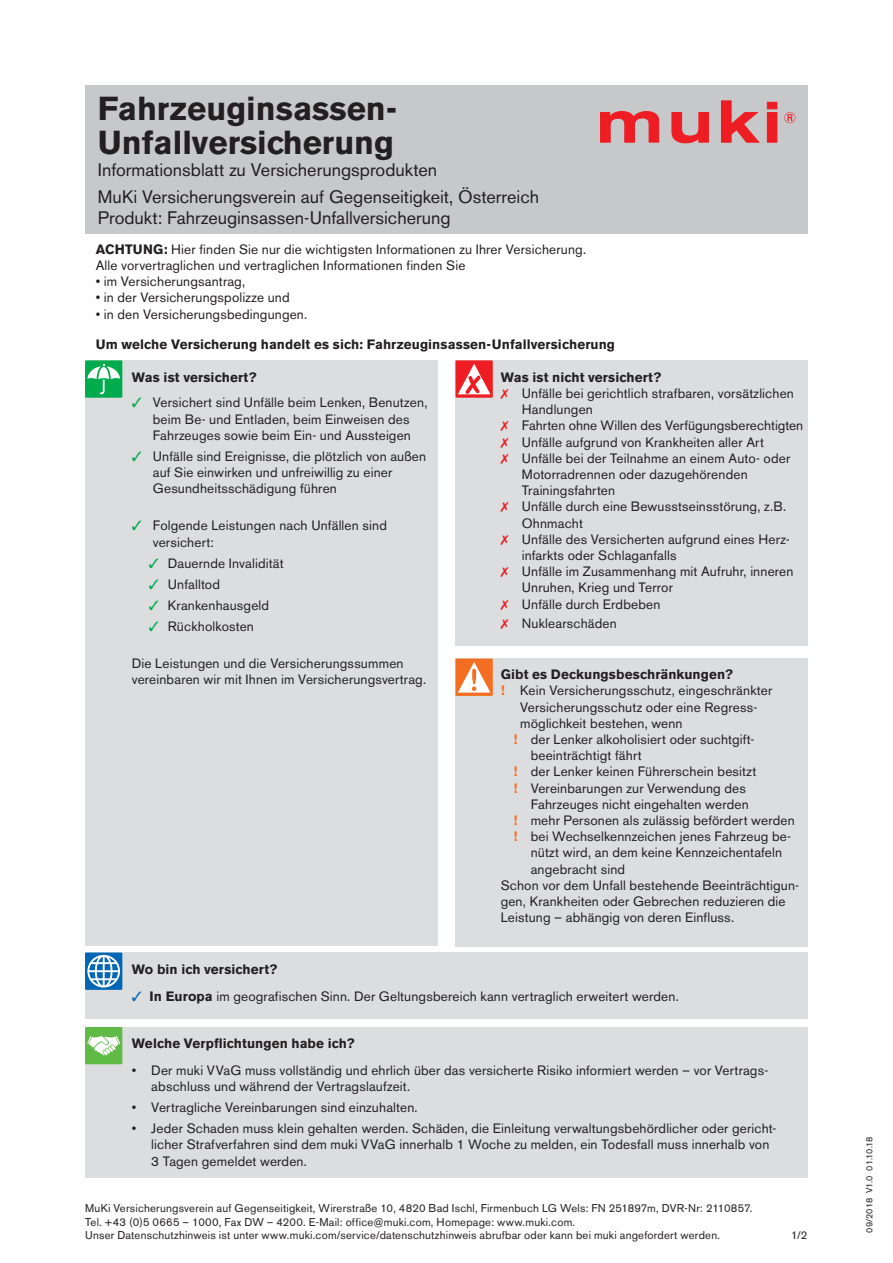
<style>
.page{position:relative;width:893px;height:1263px;background:#fff}
.page>*{position:absolute;margin:0;border:0;box-sizing:border-box;transform-origin:0 0}
.t1{font:700 33px/34.5px "Akzidenz Grotesk BE";color:#231f20}
.t2{font:18px/27px "Akzidenz Grotesk BE";color:#231f20}
.t3{font:13.5px/16.2px "Akzidenz Grotesk BE";letter-spacing:.01em;color:#231f20}
.t4{font:700 13.5px "Akzidenz Grotesk BE";letter-spacing:.01em;color:#231f20}
.t5{font:11.25px/13.5px "Akzidenz Grotesk BE";letter-spacing:.02em;color:#231f20}
.t6{font:9px "Akzidenz Grotesk BE";letter-spacing:-.01em;color:#231f20}
.s1{font-weight:700}
.s2{color:#00ab4d}
.s3{font-weight:700;color:#f36e21}
.s4{color:#0166b3}
</style>
<div class="page">
<div style="left:85px;top:85px;width:723px;height:149px;background:#c7c8ca"></div>
<div style="left:85px;top:360px;width:352px;height:586px;background:#dcdddf"></div>
<div style="left:455px;top:360px;width:353px;height:286px;background:#dcdddf"></div>
<div style="left:455px;top:658px;width:353px;height:288px;background:#dcdddf"></div>
<div style="left:85px;top:1027px;width:723px;height:151px;background:#dcdddf"></div>
<div style="left:85px;top:952px;width:723px;height:67px;background:#dcdddf"></div>
<div style="left:85px;top:360px;width:37px;height:38px;background:#00ab4d"></div>
<svg style="left:87px;top:364px;width:33px;height:30px"></svg>
<div style="left:455px;top:360px;width:38px;height:38px;background:#ee1d23"></div>
<svg style="left:458px;top:364px;width:32px;height:31px"></svg>
<div style="left:455px;top:659px;width:38px;height:37px;background:#f36e21"></div>
<svg style="left:458px;top:662px;width:32px;height:31px"></svg>
<div style="left:85px;top:952px;width:37px;height:38px;background:#0166b3"></div>
<svg style="left:87px;top:955px;width:33px;height:32px"></svg>
<div style="left:85px;top:1027px;width:37px;height:37px;background:#60bb46"></div>
<svg style="left:87px;top:1036px;width:33px;height:19px"></svg>
<svg style="left:600px;top:111px;width:60px;height:32px"></svg>
<svg style="left:671px;top:112px;width:38px;height:32px"></svg>
<svg style="left:721px;top:100px;width:39px;height:43px"></svg>
<svg style="left:766px;top:101px;width:12px;height:42px"></svg>
<svg style="left:784px;top:112px;width:11px;height:11px"></svg>
<h1 class="t1" style="left:98px;top:91px;width:301px">Fahrzeuginsassen-<br>Unfallversicherung</h1>
<h2 class="t2" style="left:98px;top:156px;width:443px">Informationsblatt zu Versicherungsprodukten<br>MuKi Versicherungsverein auf Gegenseitigkeit, Österreich</h2>
<h2 class="t2" style="left:98px;top:204px;width:354px">Produkt: Fahrzeuginsassen-Unfallversicherung</h2>
<p class="t3" style="left:96px;top:241px;width:492px"><span class="s1">ACHTUNG:</span> Hier finden Sie nur die wichtigsten Informationen zu Ihrer Versicherung.<br>Alle vorvertraglichen und vertraglichen Informationen finden Sie</p>
<p class="t3" style="left:96px;top:273px;width:151px">• im Versicherungsantrag,</p>
<p class="t3" style="left:96px;top:290px;width:196px">• in der Versicherungspolizze und</p>
<p class="t3" style="left:96px;top:306px;width:213px">• in den Versicherungsbedingungen.</p>
<p class="t4" style="left:96px;top:336px;width:521px">Um welche Versicherung handelt es sich: Fahrzeuginsassen-Unfallversicherung</p>
<p class="t4" style="left:132px;top:370px;width:126px">Was ist versichert?</p>
<p class="t3" style="left:132px;top:395px;width:297px;text-align:center"><span class="s2">✓</span> Versichert sind Unfälle beim Lenken, Benutzen, beim Be- und Entladen, beim Einweisen des<br>Fahrzeuges sowie beim Ein- und Aussteigen</p>
<p class="t3" style="left:153px;top:448px;width:275px;text-indent:-21px"><span class="s2">✓</span> Unfälle sind Ereignisse, die plötzlich von außen auf Sie einwirken und unfreiwillig zu einer<br>Gesundheitsschädigung führen</p>
<p class="t3" style="left:153px;top:518px;width:236px;text-indent:-21px"><span class="s2">✓</span> Folgende Leistungen nach Unfällen sind versichert:</p>
<p class="t3" style="left:149px;top:555px;width:136px"><span class="s2">✓</span> Dauernde Invalidität</p>
<p class="t3" style="left:149px;top:576px;width:73px"><span class="s2">✓</span> Unfalltod</p>
<p class="t3" style="left:149px;top:597px;width:122px"><span class="s2">✓</span> Krankenhausgeld</p>
<p class="t3" style="left:149px;top:618px;width:107px"><span class="s2">✓</span> Rückholkosten</p>
<p class="t3" style="left:132px;top:655px;width:296px">Die Leistungen und die Versicherungssummen vereinbaren wir mit Ihnen im Versicherungsvertrag.</p>
<p class="t4" style="left:501px;top:369px;width:162px">Was ist nicht versichert?</p>
<p class="t3" style="left:522px;top:385px;width:283px">Unfälle bei gerichtlich strafbaren, vorsätzlichen Handlungen<br>Fahrten ohne Willen des Verfügungsberechtigten Unfälle aufgrund von Krankheiten aller Art Unfälle bei der Teilnahme an einem Auto- oder Motorradrennen oder dazugehörenden Trainingsfahrten<br>Unfälle durch eine Bewusstseinsstörung, z.B.<br>Ohnmacht<br>Unfälle des Versicherten aufgrund eines Herz&shy;infarkts oder Schlaganfalls<br>Unfälle im Zusammenhang mit Aufruhr, inneren Unruhen, Krieg und Terror<br>Unfälle durch Erdbeben</p>
<p class="t3" style="left:522px;top:615px;width:97px">Nuklearschäden</p>
<p class="t4" style="left:501px;top:667px;width:234px">Gibt es Deckungsbeschränkungen?</p>
<p class="t3" style="left:501px;top:683px;width:273px"><span class="s3">!</span> Kein Versicherungsschutz, eingeschränkter</p>
<p class="t3" style="left:520px;top:699px;width:239px">Versicherungsschutz oder eine Regress-</p>
<p class="t3" style="left:520px;top:715px;width:164px">möglichkeit bestehen, wenn</p>
<p class="t3" style="left:513px;top:731px;width:243px"><span class="s3">!</span> der Lenker alkoholisiert oder suchtgift-</p>
<p class="t3" style="left:531px;top:747px;width:112px">beeinträchtigt fährt</p>
<p class="t3" style="left:513px;top:764px;width:244px"><span class="s3">!</span> der Lenker keinen Führerschein besitzt</p>
<p class="t3" style="left:513px;top:780px;width:234px"><span class="s3">!</span> Vereinbarungen zur Verwendung des</p>
<p class="t3" style="left:531px;top:796px;width:220px">Fahrzeuges nicht eingehalten werden</p>
<p class="t3" style="left:513px;top:812px;width:283px"><span class="s3">!</span> mehr Personen als zulässig befördert werden</p>
<p class="t3" style="left:513px;top:828px;width:279px"><span class="s3">!</span> bei Wechselkennzeichen jenes Fahrzeug be-</p>
<p class="t3" style="left:531px;top:845px;width:253px">nützt wird, an dem keine Kennzeichentafeln</p>
<p class="t3" style="left:531px;top:861px;width:96px">angebracht sind</p>
<p class="t3" style="left:501px;top:877px;width:300px">Schon vor dem Unfall bestehende Beeinträchtigun-</p>
<p class="t3" style="left:501px;top:893px;width:286px">gen, Krankheiten oder Gebrechen reduzieren die</p>
<p class="t3" style="left:501px;top:909px;width:235px">Leistung – abhängig von deren Einfluss.</p>
<p class="t4" style="left:132px;top:961px;width:147px">Wo bin ich versichert?</p>
<p class="t3" style="left:132px;top:988px;width:548px"><span class="s4">✓</span> <span class="s1">In Europa</span> im geografischen Sinn. Der Geltungsbereich kann vertraglich erweitert werden.</p>
<p class="t4" style="left:132px;top:1035px;width:224px">Welche Verpflichtungen habe ich?</p>
<p class="t3" style="left:151px;top:1062px;width:618px;text-indent:-19px">• Der muki VVaG muss vollständig und ehrlich über das versicherte Risiko informiert werden – vor Vertrags&shy;abschluss und während der Vertragslaufzeit.</p>
<p class="t3" style="left:132px;top:1099px;width:287px">• Vertragliche Vereinbarungen sind einzuhalten.</p>
<p class="t3" style="left:151px;top:1120px;width:627px;text-indent:-19px">• Jeder Schaden muss klein gehalten werden. Schäden, die Einleitung verwaltungsbehördlicher oder gericht&shy;licher Strafverfahren sind dem muki VVaG innerhalb 1 Woche zu melden, ein Todesfall muss innerhalb von<br>3 Tagen gemeldet werden.</p>
<p class="t5" style="left:85px;top:1202px;width:669px">MuKi Versicherungsverein auf Gegenseitigkeit, Wirerstraße 10, 4820 Bad Ischl, Firmenbuch LG Wels: FN 251897m, DVR-Nr: 2110857.<br>Tel. +43 (0)5 0665 – 1000, Fax DW – 4200. E-Mail: office@muki.com, Homepage: www.muki.com.<br>Unser Datenschutzhinweis ist unter www.muki.com/service/datenschutzhinweis abrufbar oder kann bei muki angefordert werden.</p>
<p class="t5" style="left:791px;top:1229px;width:18px">1/2</p>
<p class="t6" style="left:864px;top:1233px;width:98px;rotate:-90deg">09/2018 V1.0 01.10.18</p>
</div>
